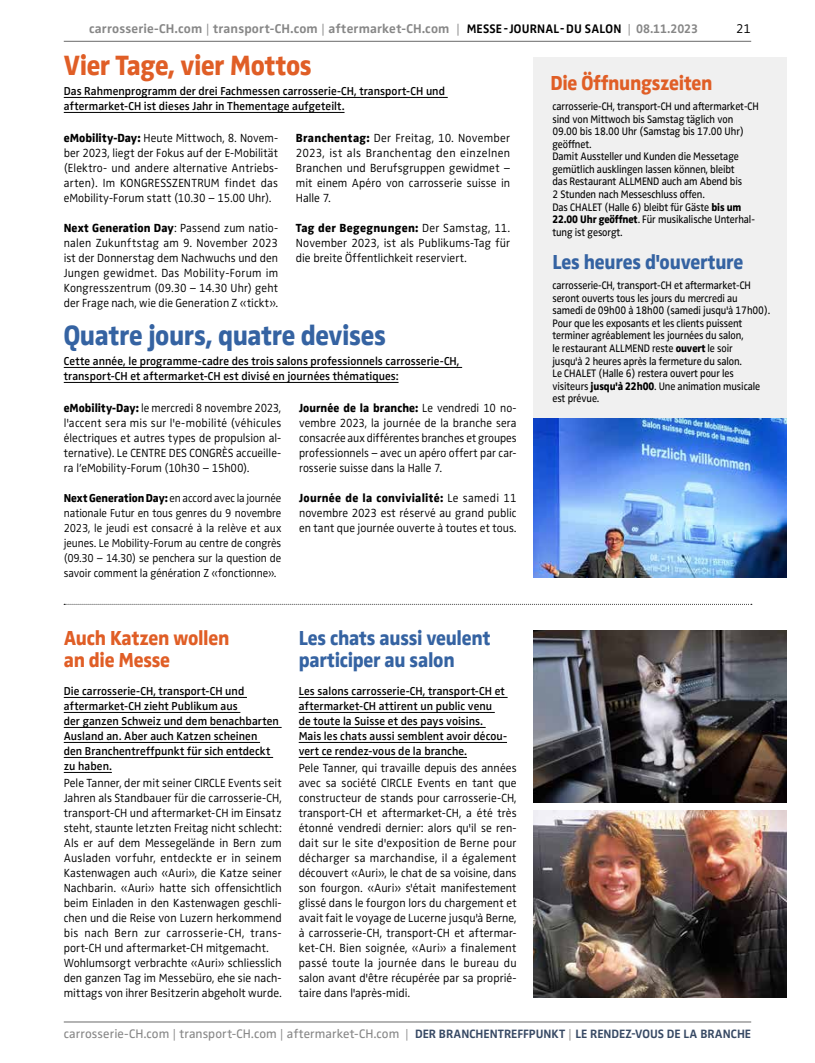
<style>
.page{position:relative;width:815px;height:1063px;background:#fff}
.page>*{position:absolute;margin:0;border:0;box-sizing:border-box;transform-origin:0 0}
.t1{font:800 28.88px "Zwo Pro";letter-spacing:-.015em;color:#3563a2;scale:.9 1}
.t2{font:800 28.88px "Zwo Pro";letter-spacing:-.015em;color:#e05e26;scale:.9 1}
.t3{font:800 21px/22.5px "Zwo Pro";letter-spacing:-.015em;color:#3563a2;scale:.9 1}
.t4{font:800 21px/22.5px "Zwo Pro";letter-spacing:-.015em;color:#e05e26;scale:.9 1}
.t5{font:700 13.12px "Zwo Pro";letter-spacing:.01em;color:#878787}
.t6{font:300 13.12px "Zwo Pro";color:#000}
.t7{font:12.75px "Zwo Pro";letter-spacing:.005em;color:#878787}
.t8{font:300 12.25px/15px "Zwo Pro";letter-spacing:.005em;color:#000;text-align:justify;scale:.95 1}
.t9{font:300 12.25px/15px "Zwo Pro";letter-spacing:.005em;color:#000;text-align:justify;scale:.94 1}
.t10{font:300 12.25px/15px "Zwo Pro";letter-spacing:.005em;color:#000;text-align:justify;scale:.92 1}
.t11{font:300 12.25px/15px "Zwo Pro";letter-spacing:.005em;color:#000;text-align:justify;scale:.93 1}
.t12{font:600 11.88px/15px "Zwo Pro";letter-spacing:.005em;color:#000;scale:.95 1}
.t13{font:300 11.88px/15px "Zwo Pro";letter-spacing:-.005em;color:#000;text-align:justify;scale:.93 1}
.t14{font:11.25px/12.5px "Zwo Pro";letter-spacing:-.01em;color:#000;scale:.9 1}
.s1{font-weight:300}
.s2{font-size:12.75px;color:#000}
.s3{font-weight:300;font-size:12.75px}
.s4{font-size:12.75px}
.s5{font-weight:800}
.s6{font-weight:700;font-size:12.5px;color:#374964}
</style>
<div class="page">
<hr style="left:64px;top:41px;width:687px;height:1px;background:#878787">
<hr style="left:64px;top:1021px;width:687px;height:2px;background:#878787">
<hr style="left:64px;top:97px;width:384px;height:1px;background:#000">
<hr style="left:64px;top:112px;width:281px;height:1px;background:#000">
<div style="left:534px;top:57px;width:253px;height:520px;background:#f0f0f0"></div>
<hr style="left:64px;top:367px;width:398px;height:1px;background:#000">
<hr style="left:64px;top:382px;width:335px;height:1px;background:#000">
<img style="left:534px;top:419px;width:253px;height:158px">
<svg style="left:64px;top:604px;width:688px;height:1px"></svg>
<hr style="left:64px;top:697px;width:183px;height:1px;background:#000">
<hr style="left:64px;top:712px;width:176px;height:1px;background:#000">
<hr style="left:64px;top:727px;width:218px;height:1px;background:#000">
<hr style="left:64px;top:742px;width:196px;height:1px;background:#000">
<hr style="left:64px;top:757px;width:209px;height:1px;background:#000">
<hr style="left:64px;top:772px;width:48px;height:1px;background:#000">
<hr style="left:299px;top:697px;width:209px;height:1px;background:#000">
<hr style="left:299px;top:712px;width:196px;height:1px;background:#000">
<hr style="left:299px;top:727px;width:187px;height:1px;background:#000">
<hr style="left:299px;top:742px;width:208px;height:1px;background:#000">
<hr style="left:299px;top:757px;width:168px;height:1px;background:#000">
<img style="left:533px;top:631px;width:253px;height:171px">
<img style="left:533px;top:811px;width:253px;height:186px">
<p class="t5" style="left:89px;top:19px;width:610px">carrosserie-CH.com <span class="s1">|</span> transport-CH.com <span class="s1">|</span> aftermarket-CH.com <span class="s1">|</span> <span class="s2">MESSE -JOURNAL-DU SALON</span> <span class="s3">|</span> <span class="s4">08.11.2023</span></p>
<p class="t6" style="left:736px;top:19px;width:17px">21</p>
<h1 class="t2" style="left:64px;top:43px;width:277px">Vier Tage, vier Mottos</h1>
<p class="t12" style="left:64px;top:83px;width:403px">Das Rahmenprogramm der drei Fachmessen carrosserie-CH, transport-CH und aftermarket-CH ist dieses Jahr in Thementage aufgeteilt.</p>
<p class="t9" style="left:64px;top:130px;width:230px"><span class="s5">eMobility-Day:</span> Heute Mittwoch, 8. Novem&shy;ber 2023, liegt der Fokus auf der E-Mobilität (Elektro- und andere alternative Antriebs&shy;arten). Im KONGRESSZENTRUM findet das eMobility-Forum statt (10.30 – 15.00 Uhr).</p>
<p class="t9" style="left:64px;top:220px;width:230px"><span class="s5">Next Generation Day</span>: Passend zum natio&shy;nalen Zukunftstag am 9. November 2023 ist der Donnerstag dem Nachwuchs und den Jungen gewidmet. Das Mobility-Forum im Kongresszentrum (09.30 – 14.30 Uhr) geht der Frage nach, wie die Generation Z «tickt».</p>
<p class="t8" style="left:296px;top:130px;width:227px"><span class="s5">Branchentag:</span> Der Freitag, 10. November 2023, ist als Branchentag den einzelnen Branchen und Berufsgruppen gewidmet – mit einem Apéro von carrosserie suisse in Halle 7.</p>
<p class="t8" style="left:296px;top:220px;width:227px"><span class="s5">Tag der Begegnungen:</span> Der Samstag, 11.<br>November 2023, ist als Publikums-Tag für die breite Öffentlichkeit reserviert.</p>
<h1 class="t1" style="left:64px;top:313px;width:360px">Quatre jours, quatre devises</h1>
<p class="t12" style="left:64px;top:353px;width:418px">Cette année, le programme-cadre des trois salons professionnels carrosserie-CH, transport-CH et aftermarket-CH est divisé en journées thématiques:</p>
<p class="t10" style="left:64px;top:400px;width:238px"><span class="s5">eMobility-Day:</span> le mercredi 8 novembre 2023, l'accent sera mis sur l'e-mobilité (véhicules électriques et autres types de propulsion al&shy;ternative). Le CENTRE DES CONGRÈS accueille&shy;ra l’eMobility-Forum (10h30 – 15h00).</p>
<p class="t13" style="left:64px;top:490px;width:235px"><span class="s5">Next Generation Day:</span> en accord avec la journée nationale Futur en tous genres du 9 novembre 2023, le jeudi est consacré à la relève et aux jeunes. Le Mobility-Forum au centre de congrès (09.30 – 14.30) se penchera sur la question de savoir comment la génération Z «fonctionne».</p>
<p class="t11" style="left:299px;top:400px;width:235px"><span class="s5">Journée de la branche:</span> Le vendredi 10 no&shy;vembre 2023, la journée de la branche sera consacrée aux différentes branches et groupes professionnels – avec un apéro offert par car&shy;rosserie suisse dans la Halle 7.</p>
<p class="t9" style="left:299px;top:490px;width:233px"><span class="s5">Journée de la convivialité:</span> Le samedi 11 novembre 2023 est réservé au grand public en tant que journée ouverte à toutes et tous.</p>
<h2 class="t4" style="left:64px;top:625px;width:186px">Auch Katzen wollen an die Messe</h2>
<p class="t12" style="left:64px;top:683px;width:228px">Die carrosserie-CH, transport-CH und aftermarket-CH zieht Publikum aus<br>der ganzen Schweiz und dem benachbarten Ausland an. Aber auch Katzen scheinen<br>den Branchentreffpunkt für sich entdeckt zu haben.</p>
<p class="t8" style="left:64px;top:775px;width:231px;text-align:left">Pele Tanner, der mit seiner CIRCLE Events seit Jahren als Standbauer für die carrosserie-CH, transport-CH und aftermarket-CH im Einsatz steht, staunte letzten Freitag nicht schlecht:<br>Als er auf dem Messegelände in Bern zum Ausladen vorfuhr, entdeckte er in seinem Kastenwagen auch «Auri», die Katze seiner Nachbarin. «Auri» hatte sich offensichtlich beim Einladen in den Kastenwagen geschli&shy;chen und die Reise von Luzern herkommend bis nach Bern zur carrosserie-CH, trans&shy;port-CH und aftermarket-CH mitgemacht.<br>Wohlumsorgt verbrachte «Auri» schliesslich den ganzen Tag im Messebüro, ehe sie nach&shy;mittags von ihrer Besitzerin abgeholt wurde.</p>
<h2 class="t3" style="left:299px;top:625px;width:215px">Les chats aussi veulent participer au salon</h2>
<p class="t12" style="left:299px;top:683px;width:221px">Les salons carrosserie-CH, transport-CH et aftermarket-CH attirent un public venu de toute la Suisse et des pays voisins.<br>Mais les chats aussi semblent avoir décou&shy;vert ce rendez-vous de la branche.</p>
<p class="t8" style="left:299px;top:760px;width:231px">Pele Tanner, qui travaille depuis des années avec sa société CIRCLE Events en tant que constructeur de stands pour carrosserie-CH, transport-CH et aftermarket-CH, a été très étonné vendredi dernier: alors qu'il se ren&shy;dait sur le site d'exposition de Berne pour décharger sa marchandise, il a également découvert «Auri», le chat de sa voisine, dans son fourgon. «Auri» s'était manifestement glissé dans le fourgon lors du chargement et avait fait le voyage de Lucerne jusqu'à Berne, à carrosserie-CH, transport-CH et aftermar&shy;ket-CH. Bien soignée, «Auri» a finalement passé toute la journée dans le bureau du salon avant d'être récupérée par sa proprié&shy;taire dans l'après-midi.</p>
<h2 class="t4" style="left:551px;top:70px;width:181px">Die Öffnungszeiten</h2>
<p class="t14" style="left:552px;top:99px;width:231px">carrosserie-CH, transport-CH und aftermarket-CH sind von Mittwoch bis Samstag täglich von 09.00 bis 18.00 Uhr (Samstag bis 17.00 Uhr) geöffnet.<br>Damit Aussteller und Kunden die Messetage gemütlich ausklingen lassen können, bleibt<br>das Restaurant ALLMEND auch am Abend bis<br>2 Stunden nach Messeschluss offen.<br>Das CHALET (Halle 6) bleibt für Gäste <span class="s5">bis um 22.00 Uhr geöffnet</span>. Für musikalische Unterhal&shy;tung ist gesorgt.</p>
<h2 class="t3" style="left:552px;top:249px;width:214px">Les heures d'ouverture</h2>
<p class="t14" style="left:552px;top:278px;width:244px">carrosserie-CH, transport-CH et aftermarket-CH seront ouverts tous les jours du mercredi au samedi de 09h00 à 18h00 (samedi jusqu'à 17h00).<br>Pour que les exposants et les clients puissent terminer agréablement les journées du salon,<br>le restaurant ALLMEND reste <span class="s5">ouvert</span> le soir<br>jusqu'à 2 heures après la fermeture du salon.<br>Le CHALET (Halle 6) restera ouvert pour les visiteurs <span class="s5">jusqu'à 22h00</span>. Une animation musicale est prévue.</p>
<p class="t7" style="left:64px;top:1024px;width:689px">carrosserie-CH.com <span class="s1">|</span> transport-CH.com <span class="s1">|</span> aftermarket-CH.com <span class="s1">|</span> <span class="s6">DER BRANCHENTREFFPUNKT</span> <span class="s1">|</span> <span class="s6">LE RENDEZ-VOUS DE LA BRANCHE</span></p>
</div>
